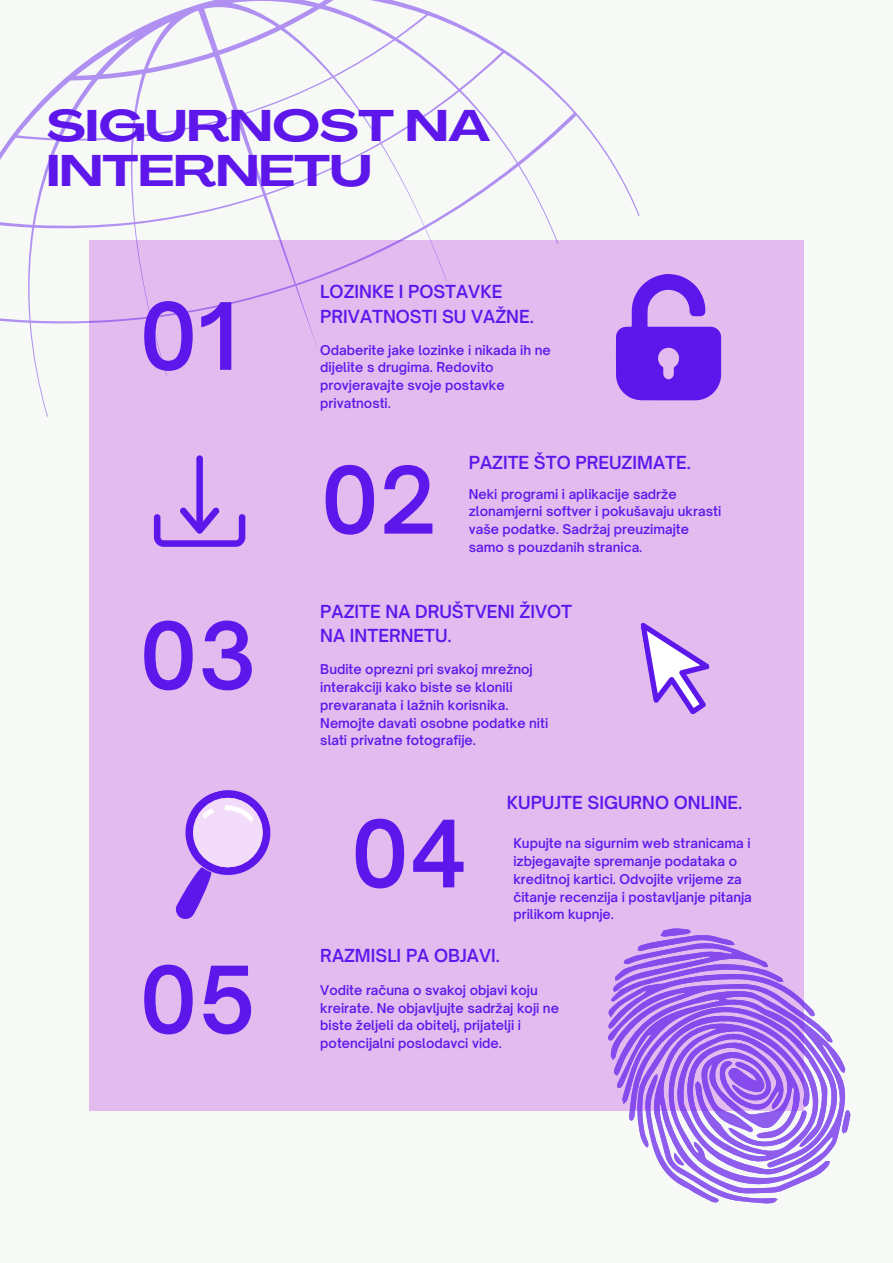
<style>
.page{position:relative;width:893px;height:1263px;background:#f7f9f7}
.page>*{position:absolute;margin:0;border:0;box-sizing:border-box;transform-origin:0 0}
.t1{font:600 88.72px "Open Sauce One";color:#5e17eb}
.t2{font:700 43.65px/45px "Agrandir Grand";color:#5e17eb}
.t3{font:600 17.25px/24px "Open Sauce One";color:#5e17eb}
.t4{font:600 12.98px/17.9px "Open Sauce One";color:#5e17eb}
</style>
<div class="page">
<div style="left:89px;top:240px;width:715px;height:870px;background:#e3bbef"></div>
<svg style="left:640px;top:623px;width:69px;height:91px"></svg>
<svg style="left:597px;top:1022px;width:249px;height:154px"></svg>
<svg style="left:833px;top:1109px;width:18px;height:25px"></svg>
<svg style="left:599px;top:928px;width:217px;height:276px"></svg>
<svg style="left:0;top:0;width:639px;height:417px"></svg>
<svg style="left:175px;top:790px;width:96px;height:129px"></svg>
<svg style="left:616px;top:274px;width:105px;height:126px"></svg>
<svg style="left:154px;top:455px;width:91px;height:92px"></svg>
<p class="t2" style="left:47px;top:108px;width:445px">SIGURNOST NA<br>INTERNETU</p>
<p class="t1" style="left:139px;top:281px;width:100px">01</p>
<p class="t1" style="left:139px;top:600px;width:119px">03</p>
<p class="t1" style="left:139px;top:944px;width:119px">05</p>
<p class="t3" style="left:320px;top:280px;width:215px">LOZINKE I POSTAVKE<br>PRIVATNOSTI SU VAŽNE.</p>
<p class="t4" style="left:320px;top:341px;width:232px">Odaberite jake lozinke i nikada ih ne dijelite s drugima. Redovito provjeravajte svoje postavke privatnosti.</p>
<p class="t1" style="left:320px;top:445px;width:118px">02</p>
<p class="t3" style="left:469px;top:450px;width:224px">PAZITE ŠTO PREUZIMATE.</p>
<p class="t4" style="left:469px;top:485px;width:254px">Neki programi i aplikacije sadrže zlonamjerni softver i pokušavaju ukrasti vaše podatke. Sadržaj preuzimajte samo s pouzdanih stranica.</p>
<h2 class="t3" style="left:320px;top:599px;width:253px">PAZITE NA DRUŠTVENI ŽIVOT<br>NA INTERNETU.</h2>
<p class="t4" style="left:320px;top:660px;width:229px">Budite oprezni pri svakoj mrežnoj interakciji kako biste se klonili prevaranata i lažnih korisnika.<br>Nemojte davati osobne podatke niti slati privatne fotografije.</p>
<p class="t1" style="left:350px;top:799px;width:118px">04</p>
<p class="t3" style="left:507px;top:790px;width:237px">KUPUJTE SIGURNO ONLINE.</p>
<p class="t4" style="left:513px;top:834px;width:240px">Kupujte na sigurnim web stranicama i izbjegavajte spremanje podataka o kreditnoj kartici. Odvojite vrijeme za čitanje recenzija i postavljanje pitanja prilikom kupnje.</p>
<p class="t3" style="left:320px;top:943px;width:181px">RAZMISLI PA OBJAVI.</p>
<p class="t4" style="left:320px;top:981px;width:240px">Vodite računa o svakoj objavi koju kreirate. Ne objavljujte sadržaj koji ne biste željeli da obitelj, prijatelji i potencijalni poslodavci vide.</p>
</div>
